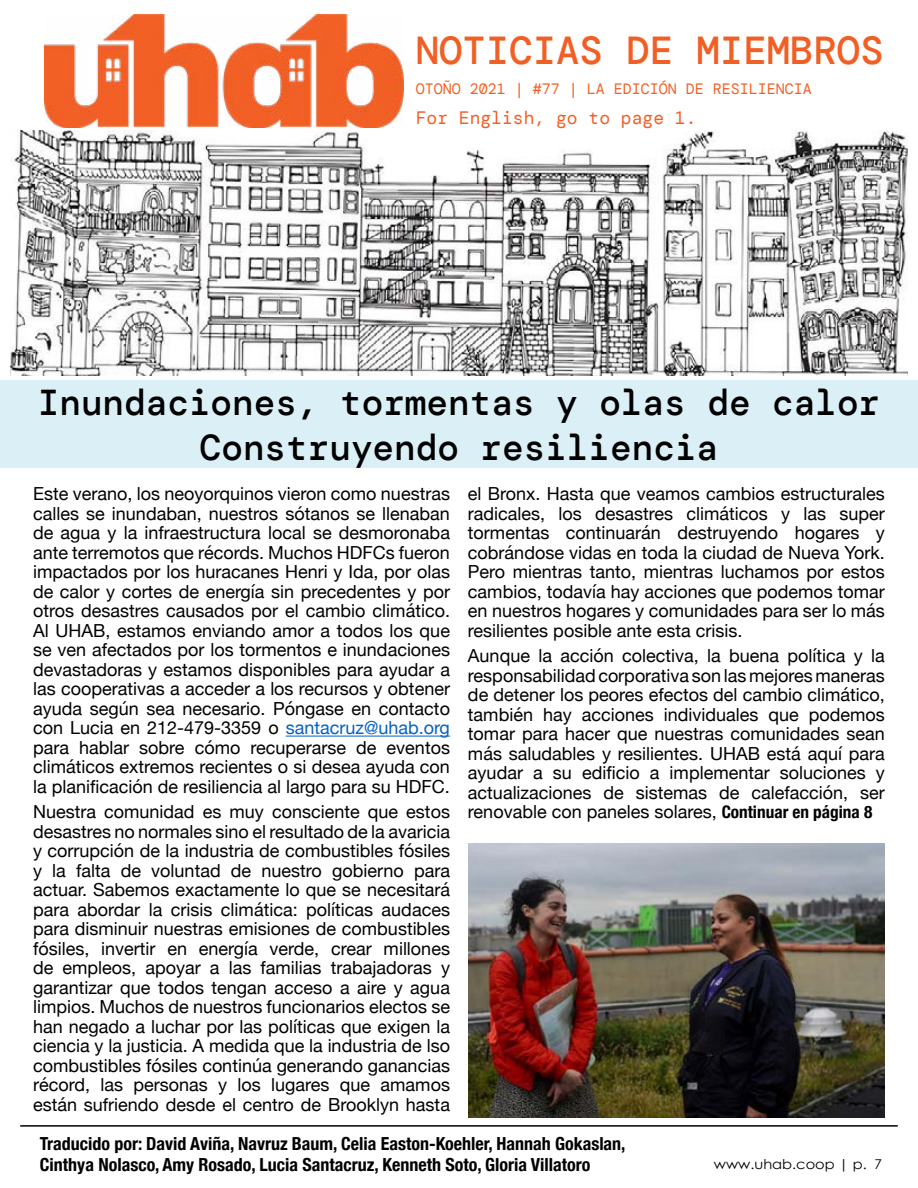
<style>
.page{position:relative;width:918px;height:1188px;background:#fff}
.page>*{position:absolute;margin:0;border:0;box-sizing:border-box;transform-origin:0 0}
.t1{font:500 39px "DM Mono";color:#f15f24}
.t2{font:500 36px/45px "DM Mono";color:#000;text-align:center}
.t3{font:18px/19.5px "Helvetica Neue";color:#000;text-align:justify}
.t4{font:700 condensed 18px/21px "Helvetica Neue";color:#000}
.t5{font:18px "DM Mono";color:#f15f24}
.t6{font:15px "DM Mono";color:#f15f24}
.t7{font:13.5px "Century Gothic";color:#000;scale:1.08 1}
.s1{color:#0563c1}
.s2{font-weight:700;font-stretch:condensed;font-size:17.25px}
</style>
<div class="page">
<hr style="left:20px;top:1125px;width:878px;height:2px;background:#000">
<div style="left:0;top:380px;width:918px;height:88px;background:#daf0f6"></div>
<img style="left:10px;top:130px;width:898px;height:246px">
<img style="left:45px;top:14px;width:359px;height:113px">
<hr style="left:286px;top:736px;width:164px;height:1px;background:#0563c1">
<img style="left:468px;top:843px;width:417px;height:275px">
<h1 class="t1" style="left:416px;top:26px;width:470px">NOTICIAS DE MIEMBROS</h1>
<p class="t6" style="left:416px;top:80px;width:398px">OTOÑO 2021 | #77 | LA EDICIÓN DE RESILIENCIA</p>
<p class="t5" style="left:416px;top:107px;width:282px">For English, go to page 1.</p>
<h2 class="t2" style="left:38px;top:380px;width:844px">Inundaciones, tormentas y olas de calor<br>Construyendo resiliencia</h2>
<p class="t3" style="left:33px;top:485px;width:418px">Este verano, los neoyorquinos vieron como nuestras calles se inundaban, nuestros sótanos se llenaban de agua y la infraestructura local se desmoronaba ante terremotos que récords. Muchos HDFCs fueron impactados por los huracanes Henri y Ida, por olas de calor y cortes de energía sin precedentes y por otros desastres causados por el cambio climático.<br>Al UHAB, estamos enviando amor a todos los que se ven afectados por los tormentos e inundaciones devastadoras y estamos disponibles para ayudar a las cooperativas a acceder a los recursos y obtener ayuda según sea necesario. Póngase en contacto con Lucia en 212-479-3359 o <span class="s1">santacruz@uhab.org </span>para hablar sobre cómo recuperarse de eventos climáticos extremos recientes o si desea ayuda con la planificación de resiliencia al largo para su HDFC.</p>
<p class="t3" style="left:33px;top:803px;width:418px">Nuestra comunidad es muy consciente que estos desastres no normales sino el resultado de la avaricia y corrupción de la industria de combustibles fósiles y la falta de voluntad de nuestro gobierno para actuar. Sabemos exactamente lo que se necesitará para abordar la crisis climática: políticas audaces para disminuir nuestras emisiones de combustibles fósiles, invertir en energía verde, crear millones de empleos, apoyar a las familias trabajadoras y garantizar que todos tengan acceso a aire y agua limpios. Muchos de nuestros funcionarios electos se han negado a luchar por las políticas que exigen la ciencia y la justicia. A medida que la industria de lso combustibles fósiles continúa generando ganancias récord, las personas y los lugares que amamos están sufriendo desde el centro de Brooklyn hasta</p>
<p class="t3" style="left:468px;top:485px;width:418px">el Bronx. Hasta que veamos cambios estructurales radicales, los desastres climáticos y las super tormentas continuarán destruyendo hogares y cobrándose vidas en toda la ciudad de Nueva York.<br>Pero mientras tanto, mientras luchamos por estos cambios, todavía hay acciones que podemos tomar en nuestros hogares y comunidades para ser lo más resilientes posible ante esta crisis.</p>
<p class="t3" style="left:468px;top:647px;width:418px">Aunque la acción colectiva, la buena política y la responsabilidad corporativa son las mejores maneras de detener los peores efectos del cambio climático, también hay acciones individuales que podemos tomar para hacer que nuestras comunidades sean más saludables y resilientes. UHAB está aquí para ayudar a su edificio a implementar soluciones y actualizaciones de sistemas de calefacción, ser renovable con paneles solares, <span class="s2">Continuar en página 8</span></p>
<p class="t4" style="left:40px;top:1133px;width:587px">Traducido por: David Aviña, Navruz Baum, Celia Easton-Koehler, Hannah Gokaslan,<br>Cinthya Nolasco, Amy Rosado, Lucia Santacruz, Kenneth Soto, Gloria Villatoro</p>
<p class="t7" style="left:714px;top:1155px;width:157px">www.uhab.coop | p. 7</p>
</div>
